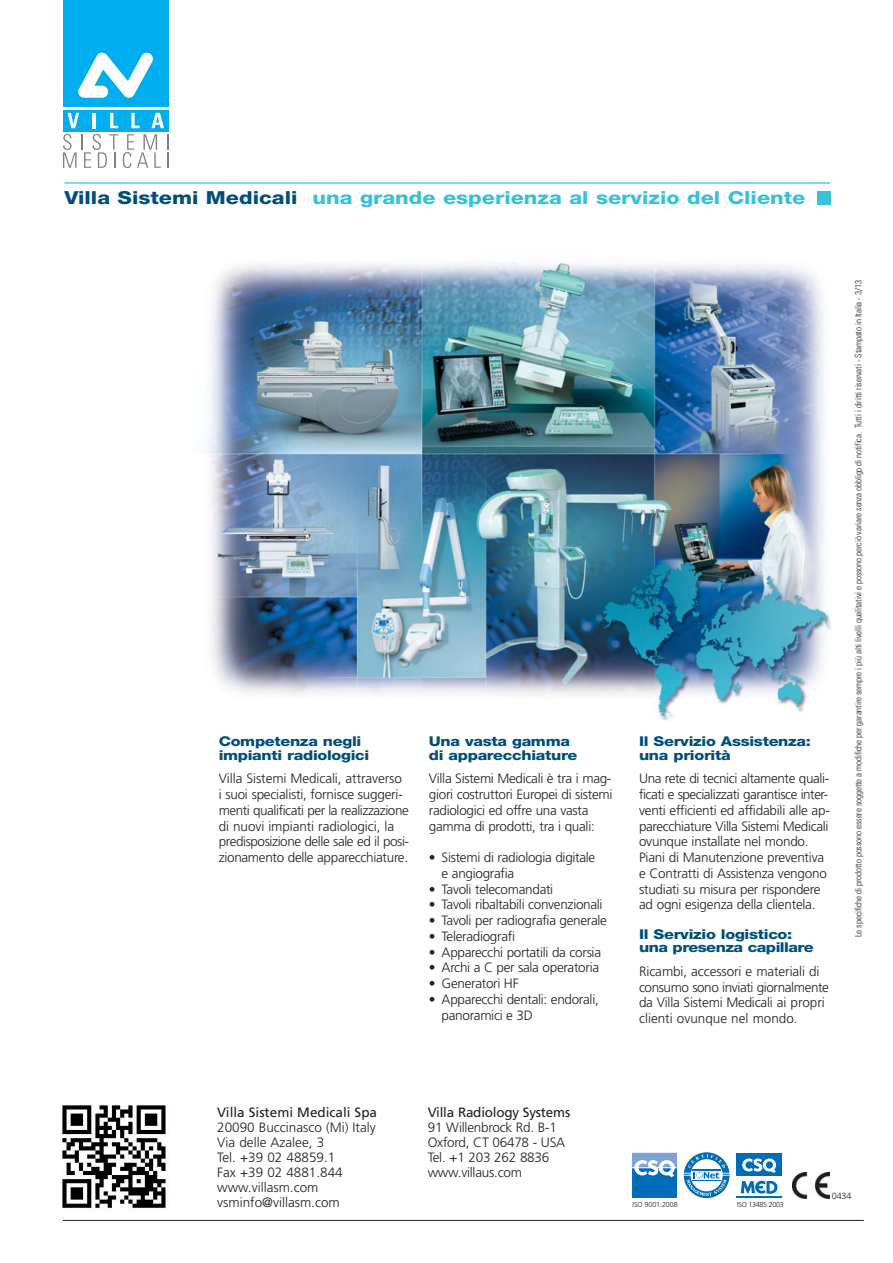
<style>
.page{position:relative;width:893px;height:1263px;background:#fff}
.page>*{position:absolute;margin:0;border:0;box-sizing:border-box;transform-origin:0 0}
.t1{font:800 18px "Helvetica Neue";color:#38c2d8;scale:1.2 1}
.t2{font:300 13.5px/15.8px "Frutiger";letter-spacing:-.02em;color:#231f20}
.t3{font:800 13.5px/13.5px "Helvetica Neue";letter-spacing:-.02em;color:#004f7a;scale:1.2 1}
.t4{font:300 13.5px/15px "Frutiger";color:#231f20}
.t5{font:13.5px "Frutiger";letter-spacing:-.015em;color:#231f20}
.t6{font:300 condensed 9px "Univers";letter-spacing:-.015em;color:#231f20}
.t7{font:300 9px "Frutiger";color:#231f20}
.t8{font:300 7.2px "Frutiger";letter-spacing:-.04em;color:#231f20}
.t9{font:300 7.2px "Frutiger";letter-spacing:-.015em;color:#231f20}
.s1{color:#004f7a}
</style>
<div class="page">
<div style="left:63px;top:110px;width:106px;height:22px;background:#00aeef"></div>
<div style="left:63px;top:0;width:106px;height:107px;background:#00aeef"></div>
<svg style="left:78px;top:53px;width:75px;height:45px"></svg>
<svg style="left:68px;top:113px;width:11px;height:15px"></svg>
<hr style="left:92px;top:113px;width:4px;height:15px;background:#fff">
<svg style="left:110px;top:113px;width:8px;height:15px"></svg>
<svg style="left:131px;top:113px;width:8px;height:15px"></svg>
<svg style="left:151px;top:113px;width:13px;height:15px"></svg>
<svg style="left:63px;top:134px;width:98px;height:34px"></svg>
<svg style="left:167px;top:134px;width:2px;height:34px"></svg>
<img style="left:206px;top:262px;width:625px;height:458px">
<hr style="left:65px;top:183px;width:765px;height:1px;background:#00aeef">
<div style="left:817px;top:191px;width:13px;height:13px;background:#38c2d8"></div>
<hr style="left:63px;top:1220px;width:801px;height:1px;background:#231f20">
<svg style="left:632px;top:1153px;width:45px;height:45px;background:#4d93ca"></svg>
<svg style="left:684px;top:1152px;width:45px;height:46px"></svg>
<div style="left:736px;top:1153px;width:45px;height:22px;background:#006bb6"></div>
<svg style="left:741px;top:1181px;width:36px;height:13px"></svg>
<svg style="left:742px;top:1158px;width:34px;height:15px"></svg>
<hr style="left:736px;top:1197px;width:45px;height:1px;background:#006bb6">
<img style="left:792px;top:1173px;width:37px;height:26px">
<img style="left:62px;top:1105px;width:105px;height:105px">
<h1 class="t1" style="left:65px;top:191px;width:619px"><span class="s1">Villa Sistemi Medicali</span> una grande esperienza al servizio del Cliente</h1>
<p class="t3" style="left:219px;top:736px;width:127px">Competenza negli impianti radiologici</p>
<p class="t2" style="left:219px;top:772px;width:192px">Villa Sistemi Medicali, attraverso<br>i suoi specialisti, fornisce suggeri&shy;menti qualificati per la realizzazione di nuovi impianti radiologici, la predisposizione delle sale ed il posi&shy;zionamento delle apparecchiature.</p>
<p class="t3" style="left:429px;top:736px;width:125px">Una vasta gamma di apparecchiature</p>
<p class="t2" style="left:429px;top:772px;width:185px">Villa Sistemi Medicali è tra i mag&shy;giori costruttori Europei di sistemi radiologici ed offre una vasta gamma di prodotti, tra i quali:</p>
<p class="t2" style="left:442px;top:851px;width:155px;text-indent:-13px">• Sistemi di radiologia digitale e angiografia</p>
<p class="t2" style="left:429px;top:882px;width:126px">• Tavoli telecomandati</p>
<p class="t2" style="left:429px;top:898px;width:175px">• Tavoli ribaltabili convenzionali</p>
<p class="t2" style="left:429px;top:914px;width:180px">• Tavoli per radiografia generale</p>
<p class="t2" style="left:429px;top:929px;width:88px">• Teleradiografi</p>
<p class="t2" style="left:429px;top:945px;width:174px">• Apparecchi portatili da corsia</p>
<p class="t2" style="left:429px;top:961px;width:172px">• Archi a C per sala operatoria</p>
<p class="t2" style="left:429px;top:977px;width:91px">• Generatori HF</p>
<p class="t2" style="left:442px;top:992px;width:159px;text-indent:-13px">• Apparecchi dentali: endorali, panoramici e 3D</p>
<p class="t3" style="left:639px;top:736px;width:145px">Il Servizio Assistenza: una priorità</p>
<p class="t2" style="left:639px;top:772px;width:192px">Una rete di tecnici altamente quali&shy;ficati e specializzati garantisce inter&shy;venti efficienti ed affidabili alle ap&shy;parecchiature Villa Sistemi Medicali ovunque installate nel mondo.<br>Piani di Manutenzione preventiva e Contratti di Assistenza vengono studiati su misura per rispondere ad ogni esigenza della clientela.</p>
<p class="t3" style="left:639px;top:928px;width:147px">Il Servizio logistico: una presenza capillare</p>
<p class="t2" style="left:639px;top:964px;width:191px">Ricambi, accessori e materiali di consumo sono inviati giornalmente da Villa Sistemi Medicali ai propri clienti ovunque nel mondo.</p>
<p class="t6" style="left:855px;top:937px;width:658px;rotate:-90deg">Le specifiche di prodotto possono essere soggette a modifiche per garantire sempre i più alti livelli qualitativi e possono perciò variare senza obbligo di notifica. Tutti i diritti riservati - Stampato in Italia - 3/13</p>
<p class="t5" style="left:217px;top:1107px;width:161px">Villa Sistemi Medicali Spa</p>
<p class="t4" style="left:217px;top:1121px;width:160px">20090 Buccinasco (Mi) Italy<br>Via delle Azalee, 3<br>Tel. +39 02 48859.1<br>Fax +39 02 4881.844 www.villasm.com vsminfo@villasm.com</p>
<p class="t5" style="left:428px;top:1107px;width:144px">Villa Radiology Systems</p>
<p class="t2" style="left:428px;top:1121px;width:139px;line-height:15px">91 Willenbrock Rd. B-1<br>Oxford, CT 06478 - USA<br>Tel. +1 203 262 8836 www.villaus.com</p>
<p class="t9" style="left:632px;top:1202px;width:47px">ISO 9001:2008</p>
<p class="t8" style="left:737px;top:1202px;width:48px">ISO 13485:2003</p>
<p class="t7" style="left:832px;top:1193px;width:21px">0434</p>
</div>
